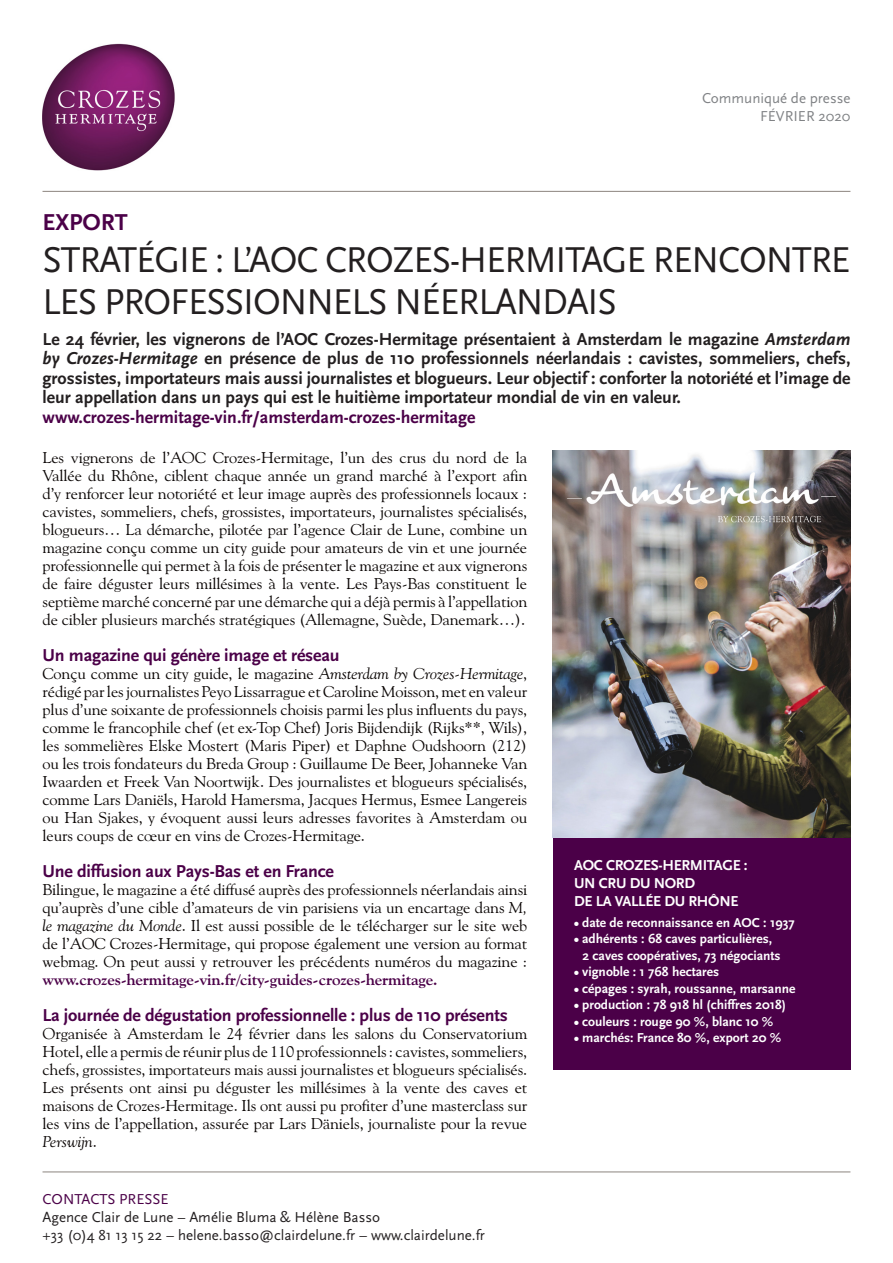
<style>
.page{position:relative;width:893px;height:1263px;background:#fff}
.page>*{position:absolute;margin:0;border:0;box-sizing:border-box;transform-origin:0 0}
.t1{font:37.5px "Scala Sans";letter-spacing:-.03em;color:#231f20}
.t2{font:700 24px "Scala Sans";color:#4b0048}
.t3{font:700 18px/19.5px "Scala Sans";color:#231f20;text-align:justify}
.t4{font:700 18px "Scala Sans";letter-spacing:-.01em;color:#4b0048}
.Texte{font:15.6px/18px "Goudy Old Style BT";letter-spacing:-.01em;color:#080302;text-align:justify;scale:1.05 1}
.t5{font:15px "Scala Sans";color:#231f20}
.t6{font:700 15px "Scala Sans";letter-spacing:-.02em;color:#fff}
.t7{font:15px "Scala Sans";color:#808285}
.t8{font:15px "Scala Sans";color:#4b0048}
.t9{font:700 13.5px "Scala Sans";color:#fff}
.s1{font-style:italic}
.s2{font-weight:700;color:#4b0048}
</style>
<div class="page">
<img style="left:43px;top:43px;width:132px;height:128px">
<hr style="left:43px;top:191px;width:807px;height:1px;background:#8c847e">
<hr style="left:43px;top:1171px;width:807px;height:1px;background:#8c847e">
<div style="left:553px;top:838px;width:297px;height:231px;background:#4b0048"></div>
<img style="left:553px;top:451px;width:297px;height:387px">
<p class="t7" style="left:702px;top:90px;width:150px">Communiqué de presse</p>
<p class="t7" style="left:760px;top:108px;width:92px">FÉVRIER 2020</p>
<p class="t2" style="left:43px;top:210px;width:87px">EXPORT</p>
<p class="t1" style="left:43px;top:240px;width:809px">STRATÉGIE : L’AOC CROZES-HERMITAGE RENCONTRE</p>
<p class="t1" style="left:43px;top:282px;width:576px">LES PROFESSIONNELS NÉERLANDAIS</p>
<p class="t3" style="left:43px;top:330px;width:809px">Le 24 février, les vignerons de l’AOC Crozes-Hermitage présentaient à Amsterdam le magazine <span class="s1">Amsterdam by Crozes-Hermitage</span> en présence de plus de 110 professionnels néerlandais : cavistes, sommeliers, chefs, grossistes, importateurs mais aussi journalistes et blogueurs. Leur objectif : conforter la notoriété et l’image de leur appellation dans un pays qui est le huitième importateur mondial de vin en valeur.</p>
<p class="t4" style="left:43px;top:407px;width:434px">www.crozes-hermitage-vin.fr/amsterdam-crozes-hermitage</p>
<p class="Texte" style="left:43px;top:449px;width:463px">Les vignerons de l’AOC Crozes-Hermitage, l’un des crus du nord de la Vallée du Rhône, ciblent chaque année un grand marché à l’export afin d’y renforcer leur notoriété et leur image auprès des professionnels locaux : cavistes, sommeliers, chefs, grossistes, importateurs, journalistes spécialisés, blogueurs… La démarche, pilotée par l’agence Clair de Lune, combine un magazine conçu comme un city guide pour amateurs de vin et une journée professionnelle qui permet à la fois de présenter le magazine et aux vignerons de faire déguster leurs millésimes à la vente. Les Pays-Bas constituent le septième marché concerné par une démarche qui a déjà permis à l’appellation de cibler plusieurs marchés stratégiques (Allemagne, Suède, Danemark…).</p>
<p class="t4" style="left:43px;top:646px;width:299px">Un magazine qui génère image et réseau</p>
<p class="Texte" style="left:43px;top:665px;width:463px">Conçu comme un city guide, le magazine <span class="s1">Amsterdam by Crozes-Hermitage</span>, rédigé par les journalistes Peyo Lissarrague et Caroline Moisson, met en valeur plus d’une soixante de professionnels choisis parmi les plus influents du pays, comme le francophile chef (et ex-Top Chef) Joris Bijdendijk (Rijks**, Wils), les sommelières Elske Mostert (Maris Piper) et Daphne Oudshoorn (212) ou les trois fondateurs du Breda Group : Guillaume De Beer, Johanneke Van Iwaarden et Freek Van Noortwijk. Des journalistes et blogueurs spécialisés, comme Lars Daniëls, Harold Hamersma, Jacques Hermus, Esmee Langereis ou Han Sjakes, y évoquent aussi leurs adresses favorites à Amsterdam ou leurs coups de cœur en vins de Crozes-Hermitage.</p>
<p class="t4" style="left:43px;top:862px;width:293px">Une diffusion aux Pays-Bas et en France</p>
<p class="Texte" style="left:43px;top:881px;width:463px">Bilingue, le magazine a été diffusé auprès des professionnels néerlandais ainsi qu’auprès d’une cible d’amateurs de vin parisiens via un encartage dans <span class="s1">M, le magazine du Monde</span>. Il est aussi possible de le télécharger sur le site web de l’AOC Crozes-Hermitage, qui propose également une version au format webmag. On peut aussi y retrouver les précédents numéros du magazine : <span class="s2">www.crozes-hermitage-vin.fr/city-guides-crozes-hermitage.</span></p>
<p class="t4" style="left:43px;top:1006px;width:467px">La journée de dégustation professionnelle : plus de 110 présents</p>
<p class="Texte" style="left:43px;top:1025px;width:463px">Organisée à Amsterdam le 24 février dans les salons du Conservatorium Hotel, elle a permis de réunir plus de 110 professionnels : cavistes, sommeliers, chefs, grossistes, importateurs mais aussi journalistes et blogueurs spécialisés.<br>Les présents ont ainsi pu déguster les millésimes à la vente des caves et maisons de Crozes-Hermitage. Ils ont aussi pu profiter d’une masterclass sur les vins de l’appellation, assurée par Lars Däniels, journaliste pour la revue <span class="s1">Perswijn</span>.</p>
<p class="t8" style="left:43px;top:1191px;width:128px">CONTACTS PRESSE</p>
<p class="t5" style="left:43px;top:1209px;width:339px">Agence Clair de Lune – Amélie Bluma &amp; Hélène Basso</p>
<p class="t5" style="left:43px;top:1227px;width:444px">+33 (0)4 81 13 15 22 – helene.basso@clairdelune.fr – www.clairdelune.fr</p>
<p class="t6" style="left:574px;top:857px;width:175px">AOC CROZES-HERMITAGE :</p>
<p class="t6" style="left:574px;top:875px;width:122px">UN CRU DU NORD</p>
<p class="t6" style="left:574px;top:893px;width:166px">DE LA VALLÉE DU RHÔNE</p>
<p class="t9" style="left:574px;top:915px;width:222px">• date de reconnaissance en AOC : 1937</p>
<p class="t9" style="left:574px;top:932px;width:200px">• adhérents : 68 caves particulières,</p>
<p class="t9" style="left:583px;top:948px;width:200px">2 caves coopératives, 73 négociants</p>
<p class="t9" style="left:574px;top:965px;width:147px">• vignoble : 1 768 hectares</p>
<p class="t9" style="left:574px;top:981px;width:223px">• cépages : syrah, roussanne, marsanne</p>
<p class="t9" style="left:574px;top:998px;width:213px">• production : 78 918 hl (chiffres 2018)</p>
<p class="t9" style="left:574px;top:1014px;width:201px">• couleurs : rouge 90 %, blanc 10 %</p>
<p class="t9" style="left:574px;top:1031px;width:209px">• marchés: France 80 %, export 20 %</p>
</div>
